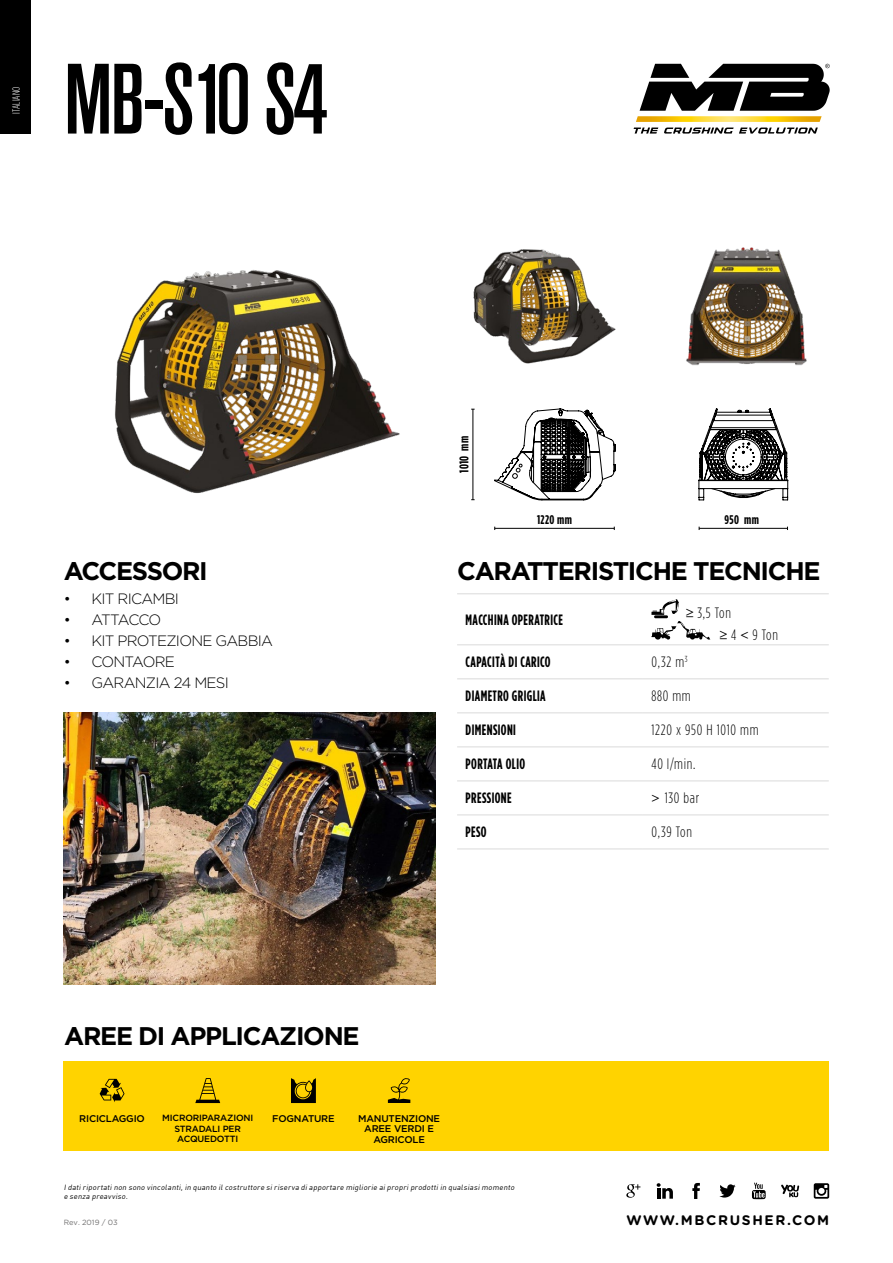
<style>
.page{position:relative;width:893px;height:1263px;background:#fff}
.page>*{position:absolute;margin:0;border:0;box-sizing:border-box;transform-origin:0 0}
.t1{font:500 condensed 98.85px "Akzidenz Grotesk BQ";letter-spacing:-.03em;color:#000}
.t2{font:700 25.5px "Gotham";letter-spacing:-.05em;color:#000}
.t3{font:700 15px "Gotham Condensed";letter-spacing:.03em;color:#000;scale:.91 1}
.t4{font:300 15px/21.3px "Gotham Condensed";letter-spacing:.05em;color:#000}
.t5{font:300 15px "Gotham";letter-spacing:-.05em;color:#000}
.t6{font:300 15px "Gotham";letter-spacing:-.08em;color:#000}
.t7{font:700 13.8px "Gotham Rounded";letter-spacing:.12em;color:#000}
.t8{font:700 12.6px "Gotham Condensed";letter-spacing:.03em;color:#000}
.t9{font:300 10.5px "Gotham Condensed";letter-spacing:.01em;color:#fff}
.t10{font:500 9.75px/10.5px "Gotham";letter-spacing:-.02em;color:#000;text-align:center}
.t11{font:500 9px/10.5px "Gotham";letter-spacing:-.02em;color:#000;text-align:center}
.t12{font:italic 7.5px/9px "DIN";color:#000}
.t13{font:7.5px "Gotham";color:#706f6f}
.s1{font-family:"Century Gothic";font-weight:400;font-size:13.5px}
</style>
<div class="page">
<div style="left:64px;top:1061px;width:765px;height:89px;background:#ffd300"></div>
<div style="left:0;top:0;width:31px;height:134px;background:#000"></div>
<svg style="left:633px;top:128px;width:185px;height:6px"></svg>
<svg style="left:636px;top:64px;width:194px;height:58px"></svg>
<img style="left:115px;top:270px;width:285px;height:224px">
<img style="left:686px;top:247px;width:121px;height:119px">
<img style="left:473px;top:249px;width:143px;height:115px">
<svg style="left:494px;top:409px;width:122px;height:91px"></svg>
<svg style="left:699px;top:409px;width:89px;height:91px"></svg>
<hr style="left:495px;top:528px;width:119px;height:1px;background:#000">
<hr style="left:472px;top:409px;width:1px;height:91px;background:#000">
<hr style="left:699px;top:528px;width:88px;height:1px;background:#000">
<img style="left:64px;top:713px;width:372px;height:272px">
<hr style="left:643px;top:644px;width:186px;height:1px;background:#dadada">
<hr style="left:643px;top:678px;width:186px;height:1px;background:#dadada">
<hr style="left:643px;top:712px;width:186px;height:1px;background:#dadada">
<hr style="left:643px;top:746px;width:186px;height:1px;background:#dadada">
<hr style="left:643px;top:780px;width:186px;height:1px;background:#dadada">
<hr style="left:643px;top:814px;width:186px;height:1px;background:#dadada">
<hr style="left:643px;top:848px;width:186px;height:1px;background:#dadada">
<hr style="left:643px;top:593px;width:186px;height:1px;background:#dadada">
<svg style="left:651px;top:599px;width:59px;height:40px"></svg>
<svg style="left:692px;top:1183px;width:8px;height:16px"></svg>
<svg style="left:781px;top:1184px;width:18px;height:13px"></svg>
<svg style="left:719px;top:1184px;width:17px;height:13px"></svg>
<svg style="left:626px;top:1184px;width:14px;height:14px"></svg>
<svg style="left:657px;top:1183px;width:16px;height:16px"></svg>
<svg style="left:752px;top:1183px;width:14px;height:16px"></svg>
<svg style="left:814px;top:1183px;width:15px;height:16px"></svg>
<hr style="left:457px;top:644px;width:186px;height:1px;background:#dadada">
<hr style="left:457px;top:678px;width:186px;height:1px;background:#dadada">
<hr style="left:457px;top:712px;width:186px;height:1px;background:#dadada">
<hr style="left:457px;top:746px;width:186px;height:1px;background:#dadada">
<hr style="left:457px;top:780px;width:186px;height:1px;background:#dadada">
<hr style="left:457px;top:814px;width:186px;height:1px;background:#dadada">
<hr style="left:457px;top:848px;width:186px;height:1px;background:#dadada">
<hr style="left:457px;top:593px;width:186px;height:1px;background:#dadada">
<svg style="left:100px;top:1079px;width:25px;height:23px"></svg>
<svg style="left:195px;top:1078px;width:25px;height:25px"></svg>
<svg style="left:291px;top:1078px;width:25px;height:25px"></svg>
<svg style="left:388px;top:1078px;width:22px;height:25px"></svg>
<h3 class="t9" style="left:11px;top:114px;width:29px;rotate:-90deg">ITALIANO</h3>
<h1 class="t1" style="left:64px;top:43px;width:266px">MB-S10 S4</h1>
<h2 class="t2" style="left:64px;top:554px;width:146px">ACCESSORI</h2>
<h3 class="t5" style="left:64px;top:589px;width:117px">• KIT RICAMBI</h3>
<h3 class="t6" style="left:64px;top:610px;width:99px">• ATTACCO</h3>
<h3 class="t5" style="left:64px;top:631px;width:211px">• KIT PROTEZIONE GABBIA</h3>
<h3 class="t5" style="left:64px;top:652px;width:113px">• CONTAORE</h3>
<h3 class="t5" style="left:64px;top:673px;width:167px">• GARANZIA 24 MESI</h3>
<h3 class="t8" style="left:457px;top:473px;width:39px;rotate:-90deg">1010 mm</h3>
<h3 class="t8" style="left:537px;top:512px;width:36px">1220 mm</h3>
<h3 class="t8" style="left:724px;top:512px;width:36px">950 mm</h3>
<h2 class="t2" style="left:457px;top:554px;width:365px">CARATTERISTICHE TECNICHE</h2>
<h3 class="t3" style="left:466px;top:611px;width:108px">MACCHINA OPERATRICE</h3>
<h3 class="t3" style="left:466px;top:653px;width:95px">CAPACITÀ DI CARICO</h3>
<h3 class="t3" style="left:466px;top:687px;width:89px">DIAMETRO GRIGLIA</h3>
<h3 class="t3" style="left:466px;top:721px;width:57px">DIMENSIONI</h3>
<h3 class="t3" style="left:466px;top:755px;width:67px">PORTATA OLIO</h3>
<h3 class="t3" style="left:466px;top:789px;width:52px">PRESSIONE</h3>
<h3 class="t3" style="left:466px;top:823px;width:25px">PESO</h3>
<h3 class="t4" style="left:720px;top:602px;width:60px;text-indent:-34px"><span class="s1">≥</span> 3,5 Ton<br><span class="s1">≥</span> 4 <span class="s1">&lt;</span> 9 Ton</h3>
<h3 class="t4" style="left:651px;top:651px;width:38px">0,32 m<sup>3</sup></h3>
<h3 class="t4" style="left:651px;top:685px;width:41px">880 mm</h3>
<h3 class="t4" style="left:651px;top:719px;width:109px">1220 x 950 H 1010 mm</h3>
<h3 class="t4" style="left:651px;top:753px;width:46px">40 l/min.</h3>
<h3 class="t4" style="left:651px;top:787px;width:49px"><span class="s1">&gt;</span> 130 bar</h3>
<h3 class="t4" style="left:651px;top:821px;width:42px">0,39 Ton</h3>
<h2 class="t2" style="left:64px;top:1019px;width:297px">AREE DI APPLICAZIONE</h2>
<h3 class="t10" style="left:79px;top:1113px;width:67px">RICICLAGGIO</h3>
<p class="t11" style="left:162px;top:1112px;width:93px">MICRORIPARAZIONI<br>STRADALI PER<br>ACQUEDOTTI</p>
<h3 class="t10" style="left:272px;top:1113px;width:64px">FOGNATURE</h3>
<h3 class="t10" style="left:358px;top:1113px;width:84px">MANUTENZIONE<br>AREE VERDI E<br>AGRICOLE</h3>
<p class="t12" style="left:64px;top:1183px;width:454px">Idatiriportatinon sono vincolanti,in quanto ilcostruttore siriserva diapportare migliorie aipropriprodottiin qualsiasimomento e senza preavviso.</p>
<p class="t13" style="left:64px;top:1217px;width:56px">Rev. 2019 / 03</p>
<h3 class="t7" style="left:626px;top:1210px;width:204px">WWW.MBCRUSHER.COM</h3>
</div>
